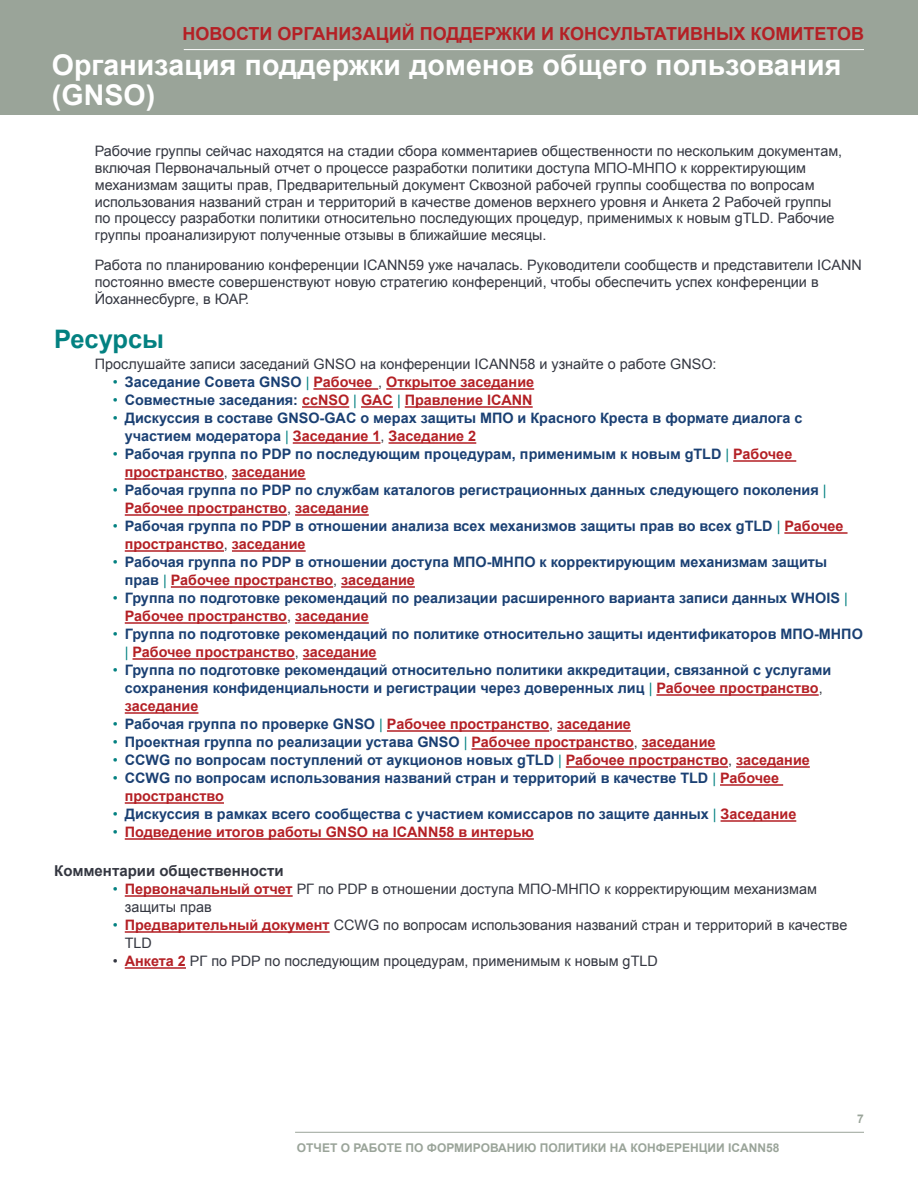
<style>
.page{position:relative;width:918px;height:1188px;background:#fff}
.page>*{position:absolute;margin:0;border:0;box-sizing:border-box;transform-origin:0 0}
.t1{font:700 28.5px/30px "Arial";letter-spacing:.005em;color:#fff}
.t2{font:700 25.5px "Arial";letter-spacing:-.005em;color:#038181}
.t3{font:700 18px "Arial";color:#b42025}
.t4{font:700 15px "Arial";color:#343741}
.t5{font:700 14.4px/18px "Arial";color:#1a4073}
.t6{font:14.4px/16.8px "Arial";color:#343741}
.t7{font:700 14.4px "Arial";color:#b42025}
.t8{font:700 12px "Arial";color:#9aa499}
.s1{font-weight:400;color:#038181}
.s2{color:#1a4073}
.s3{font-weight:400;color:#343741}
.s4{color:#b42025}
.s5{color:#038181}
.s6{font-weight:700;color:#b42025}
</style>
<div class="page">
<div style="left:0;top:0;width:918px;height:115px;background:#9aa499"></div>
<hr style="left:184px;top:49px;width:680px;height:1px;background:#fff">
<hr style="left:295px;top:1132px;width:569px;height:1px;background:#9aa499">
<hr style="left:313px;top:388px;width:65px;height:2px;background:#b42025">
<hr style="left:386px;top:388px;width:148px;height:2px;background:#b42025">
<hr style="left:302px;top:406px;width:47px;height:2px;background:#b42025">
<hr style="left:361px;top:406px;width:32px;height:2px;background:#b42025">
<hr style="left:405px;top:406px;width:128px;height:2px;background:#b42025">
<hr style="left:293px;top:442px;width:88px;height:2px;background:#b42025">
<hr style="left:389px;top:442px;width:87px;height:2px;background:#b42025">
<hr style="left:733px;top:460px;width:63px;height:2px;background:#b42025">
<hr style="left:125px;top:478px;width:99px;height:2px;background:#b42025">
<hr style="left:232px;top:478px;width:74px;height:2px;background:#b42025">
<hr style="left:125px;top:514px;width:162px;height:2px;background:#b42025">
<hr style="left:295px;top:514px;width:74px;height:2px;background:#b42025">
<hr style="left:784px;top:532px;width:64px;height:2px;background:#b42025">
<hr style="left:125px;top:550px;width:99px;height:2px;background:#b42025">
<hr style="left:232px;top:550px;width:74px;height:2px;background:#b42025">
<hr style="left:171px;top:586px;width:162px;height:2px;background:#b42025">
<hr style="left:341px;top:586px;width:74px;height:2px;background:#b42025">
<hr style="left:125px;top:622px;width:162px;height:2px;background:#b42025">
<hr style="left:295px;top:622px;width:74px;height:2px;background:#b42025">
<hr style="left:133px;top:658px;width:162px;height:2px;background:#b42025">
<hr style="left:303px;top:658px;width:74px;height:2px;background:#b42025">
<hr style="left:656px;top:694px;width:163px;height:2px;background:#b42025">
<hr style="left:125px;top:712px;width:73px;height:2px;background:#b42025">
<hr style="left:387px;top:730px;width:162px;height:2px;background:#b42025">
<hr style="left:557px;top:730px;width:74px;height:2px;background:#b42025">
<hr style="left:472px;top:748px;width:162px;height:2px;background:#b42025">
<hr style="left:642px;top:748px;width:74px;height:2px;background:#b42025">
<hr style="left:566px;top:766px;width:162px;height:2px;background:#b42025">
<hr style="left:736px;top:766px;width:74px;height:2px;background:#b42025">
<hr style="left:720px;top:784px;width:63px;height:2px;background:#b42025">
<hr style="left:125px;top:802px;width:99px;height:2px;background:#b42025">
<hr style="left:721px;top:820px;width:75px;height:2px;background:#b42025">
<hr style="left:125px;top:838px;width:409px;height:2px;background:#b42025">
<hr style="left:125px;top:895px;width:168px;height:2px;background:#b42025">
<hr style="left:125px;top:931px;width:205px;height:2px;background:#b42025">
<hr style="left:125px;top:967px;width:61px;height:2px;background:#b42025">
<p class="t3" style="left:183px;top:22px;width:683px">НОВОСТИ ОРГАНИЗАЦИЙ ПОДДЕРЖКИ И КОНСУЛЬТАТИВНЫХ КОМИТЕТОВ</p>
<h1 class="t1" style="left:52px;top:51px;width:791px">Организация поддержки доменов общего пользования (GNSO)</h1>
<p class="t6" style="left:95px;top:143px;width:749px">Рабочие группы сейчас находятся на стадии сбора комментариев общественности по нескольким документам, включая Первоначальный отчет о процессе разработки политики доступа МПО-МНПО к корректирующим механизмам защиты прав, Предварительный документ Сквозной рабочей группы сообщества по вопросам использования названий стран и территорий в качестве доменов верхнего уровня и Анкета 2 Рабочей группы по процессу разработки политики относительно последующих процедур, применимых к новым gTLD. Рабочие группы проанализируют полученные отзывы в ближайшие месяцы.</p>
<p class="t6" style="left:95px;top:257px;width:769px">Работа по планированию конференции ICANN59 уже началась. Руководители сообществ и представители ICANN постоянно вместе совершенствуют новую стратегию конференций, чтобы обеспечить успех конференции в<br>Йоханнесбурге, в ЮАР.</p>
<h2 class="t2" style="left:54px;top:322px;width:111px">Ресурсы</h2>
<p class="t6" style="left:95px;top:356px;width:623px">Прослушайте записи заседаний GNSO на конференции ICANN58 и узнайте о работе GNSO:</p>
<p class="t7" style="left:113px;top:373px;width:423px"><span class="s1">•</span> <span class="s2">Заседание Совета GNSO</span> <span class="s1">|</span> Рабочее <span class="s3">,</span> Открытое заседание</p>
<p class="t7" style="left:113px;top:391px;width:421px"><span class="s1">•</span> <span class="s2">Совместные заседания:</span> ccNSO <span class="s1">|</span> GAC <span class="s1">|</span> Правление ICANN</p>
<p class="t5" style="left:125px;top:410px;width:679px;text-indent:-12px"><span class="s1">•</span> Дискуссия в составе GNSO-GAC о мерах защиты МПО и Красного Креста в формате диалога с участием модератора <span class="s1">|</span> <span class="s4">Заседание 1</span><span class="s3">,</span> <span class="s4">Заседание 2</span></p>
<p class="t5" style="left:125px;top:446px;width:669px;text-indent:-12px"><span class="s1">•</span> Рабочая группа по PDP по последующим процедурам, применимым к новым gTLD <span class="s1">|</span> <span class="s4">Рабочее пространство</span><span class="s3">,</span> <span class="s4">заседание</span></p>
<p class="t5" style="left:125px;top:482px;width:703px;text-indent:-12px"><span class="s1">•</span> Рабочая группа по PDP по службам каталогов регистрационных данных следующего поколения <span class="s1">|<br></span><span class="s4">Рабочее пространство</span><span class="s3">,</span> <span class="s4">заседание</span></p>
<p class="t5" style="left:125px;top:518px;width:720px;text-indent:-12px"><span class="s1">•</span> Рабочая группа по PDP в отношении анализа всех механизмов защиты прав во всех gTLD <span class="s1">|</span> <span class="s4">Рабочее пространство</span><span class="s3">,</span> <span class="s4">заседание</span></p>
<p class="t5" style="left:125px;top:554px;width:704px;text-indent:-12px"><span class="s1">•</span> Рабочая группа по PDP в отношении доступа МПО-МНПО к корректирующим механизмам защиты прав <span class="s1">|</span> <span class="s4">Рабочее пространство</span><span class="s3">,</span> <span class="s4">заседание</span></p>
<p class="t5" style="left:125px;top:590px;width:725px;text-indent:-12px"><span class="s1">•</span> Группа по подготовке рекомендаций по реализации расширенного варианта записи данных WHOIS <span class="s1">|<br></span><span class="s4">Рабочее пространство</span><span class="s3">,</span> <span class="s4">заседание</span></p>
<p class="t5" style="left:125px;top:626px;width:740px;text-indent:-12px"><span class="s1">•</span> Группа по подготовке рекомендаций по политике относительно защиты идентификаторов МПО-МНПО <span class="s1">|</span> <span class="s4">Рабочее пространство</span><span class="s3">,</span> <span class="s4">заседание</span></p>
<p class="t5" style="left:125px;top:662px;width:708px;text-indent:-12px"><span class="s1">•</span> Группа по подготовке рекомендаций относительно политики аккредитации, связанной с услугами сохранения конфиденциальности и регистрации через доверенных лиц <span class="s1">|</span> <span class="s4">Рабочее пространство</span><span class="s3">, </span><span class="s4">заседание</span></p>
<p class="t7" style="left:113px;top:715px;width:520px"><span class="s1">•</span> <span class="s2">Рабочая группа по проверке GNSO</span> <span class="s1">|</span> Рабочее пространство<span class="s3">,</span> заседание</p>
<p class="t5" style="left:113px;top:734px;width:604px"><span class="s1">•</span> Проектная группа по реализации устава GNSO <span class="s1">|</span> <span class="s4">Рабочее пространство</span><span class="s3">,</span> <span class="s4">заседание</span></p>
<p class="t5" style="left:113px;top:752px;width:699px"><span class="s1">•</span> CCWG по вопросам поступлений от аукционов новых gTLD <span class="s1">|</span> <span class="s4">Рабочее пространство</span><span class="s3">,</span> <span class="s4">заседание</span></p>
<p class="t5" style="left:125px;top:770px;width:656px;text-indent:-12px"><span class="s1">•</span> CCWG по вопросам использования названий стран и территорий в качестве TLD <span class="s1">|</span> <span class="s4">Рабочее пространство</span></p>
<p class="t5" style="left:113px;top:806px;width:685px"><span class="s1">•</span> Дискуссия в рамках всего сообщества с участием комиссаров по защите данных <span class="s1">|</span> <span class="s4">Заседание</span></p>
<p class="t7" style="left:113px;top:823px;width:423px"><span class="s1">•</span> Подведение итогов работы GNSO на ICANN58 в интерью</p>
<p class="t4" style="left:54px;top:861px;width:231px">Комментарии общественности</p>
<p class="t6" style="left:125px;top:881px;width:694px;line-height:18px;text-indent:-12px"><span class="s5">•</span> <span class="s6">Первоначальный отчет</span> РГ по PDP в отношении доступа МПО-МНПО к корректирующим механизмам защиты прав</p>
<p class="t6" style="left:125px;top:917px;width:724px;line-height:18px;text-indent:-12px"><span class="s5">•</span> <span class="s6">Предварительный документ</span> CCWG по вопросам использования названий стран и территорий в качестве<br>TLD</p>
<p class="t6" style="left:113px;top:953px;width:547px">• <span class="s6">Анкета 2</span> РГ по PDP по последующим процедурам, применимым к новым gTLD</p>
<p class="t8" style="left:297px;top:1139px;width:484px">ОТЧЕТ О РАБОТЕ ПО ФОРМИРОВАНИЮ ПОЛИТИКИ НА КОНФЕРЕНЦИИ ICANN58</p>
<p class="t8" style="left:857px;top:1111px;width:8px">7</p>
</div>
